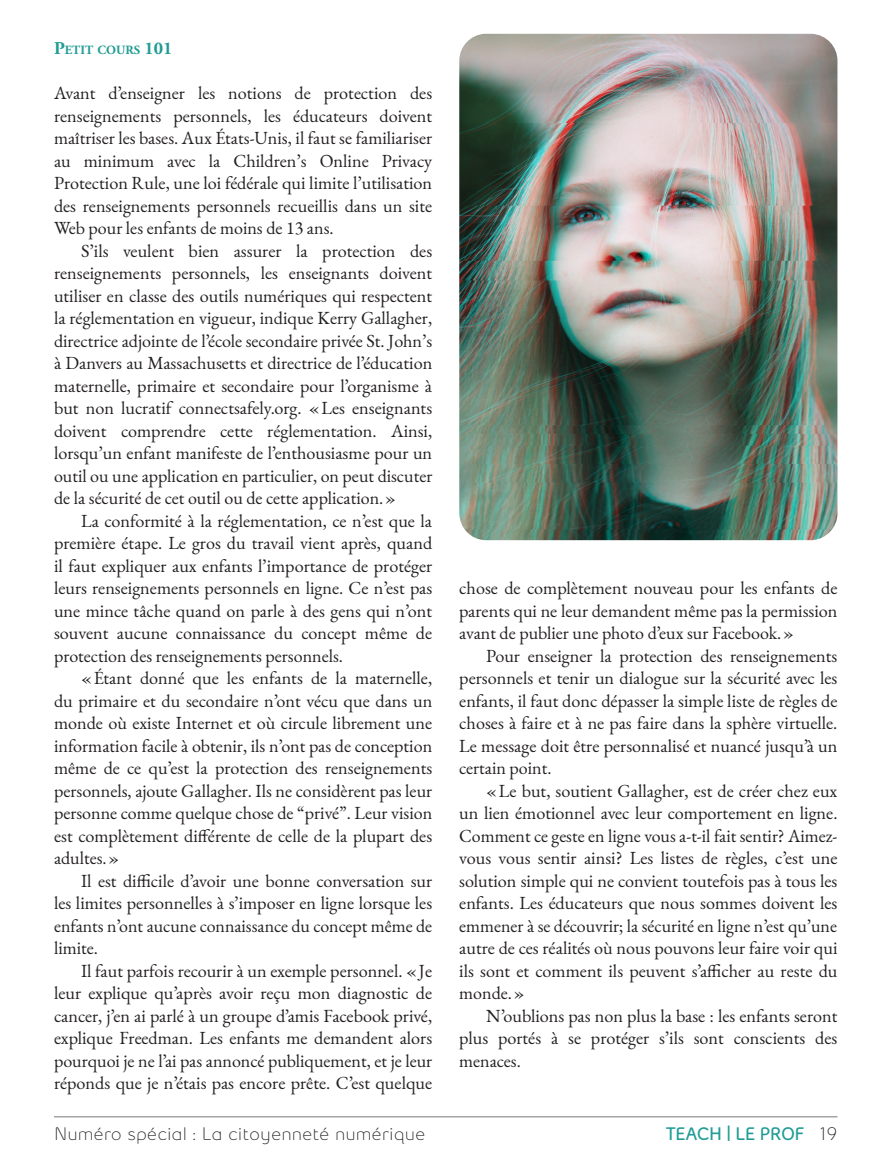
<style>
.page{position:relative;width:878px;height:1175px;background:#fff}
.page>*{position:absolute;margin:0;border:0;box-sizing:border-box;transform-origin:0 0}
.t1{font:18px/22.5px "EB Garamond";color:#231f20;text-align:justify}
.t2{font:18px "Bell Slim";color:#231f20}
.t3{font:800 18px "Bell Slim";color:#209c94}
.t4{font:700 12.6px "Adobe Garamond Pro";color:#209c94}
.s1{font-size:18px}
.s2{font-weight:400;color:#231f20}
</style>
<div class="page">
<img style="left:459px;top:34px;width:378px;height:506px">
<hr style="left:54px;top:1116px;width:783px;height:1px;background:#797776">
<p class="t4" style="left:54px;top:43px;width:120px"><span class="s1">P</span>ETIT COURS <span class="s1">101</span></p>
<p class="t1" style="left:54px;top:82px;width:380px">Avant d’enseigner les notions de protection des renseignements personnels, les éducateurs doivent maîtriser les bases. Aux États-Unis, il faut se familiariser au minimum avec la Children’s Online Privacy Protection Rule, une loi fédérale qui limite l’utilisation des renseignements personnels recueillis dans un site Web pour les enfants de moins de 13 ans.</p>
<p class="t1" style="left:54px;top:239px;width:380px;text-indent:27px">S’ils veulent bien assurer la protection des renseignements personnels, les enseignants doivent utiliser en classe des outils numériques qui respectent la réglementation en vigueur, indique Kerry Gallagher, directrice adjointe de l’école secondaire privée St. John’s à Danvers au Massachusetts et directrice de l’éducation maternelle, primaire et secondaire pour l’organisme à but non lucratif connectsafely.org. « Les enseignants doivent comprendre cette réglementation. Ainsi, lorsqu’un enfant manifeste de l’enthousiasme pour un outil ou une application en particulier, on peut discuter de la sécurité de cet outil ou de cette application. »</p>
<p class="t1" style="left:54px;top:509px;width:380px;text-indent:27px">La conformité à la réglementation, ce n’est que la première étape. Le gros du travail vient après, quand il faut expliquer aux enfants l’importance de protéger leurs renseignements personnels en ligne. Ce n’est pas une mince tâche quand on parle à des gens qui n’ont souvent aucune connaissance du concept même de protection des renseignements personnels.</p>
<p class="t1" style="left:54px;top:667px;width:380px;text-indent:27px">« Étant donné que les enfants de la maternelle, du primaire et du secondaire n’ont vécu que dans un monde où existe Internet et où circule librement une information facile à obtenir, ils n’ont pas de conception même de ce qu’est la protection des renseignements personnels, ajoute Gallagher. Ils ne considèrent pas leur personne comme quelque chose de “privé”. Leur vision est complètement différente de celle de la plupart des adultes. »</p>
<p class="t1" style="left:54px;top:869px;width:380px;text-indent:27px">Il est difficile d’avoir une bonne conversation sur les limites personnelles à s’imposer en ligne lorsque les enfants n’ont aucune connaissance du concept même de limite.</p>
<p class="t1" style="left:54px;top:959px;width:380px;text-indent:27px">Il faut parfois recourir à un exemple personnel. « Je leur explique qu’après avoir reçu mon diagnostic de cancer, j’en ai parlé à un groupe d’amis Facebook privé, explique Freedman. Les enfants me demandent alors pourquoi je ne l’ai pas annoncé publiquement, et je leur réponds que je n’étais pas encore prête. C’est quelque</p>
<p class="t1" style="left:459px;top:577px;width:380px">chose de complètement nouveau pour les enfants de parents qui ne leur demandent même pas la permission avant de publier une photo d’eux sur Facebook. »</p>
<p class="t1" style="left:459px;top:644px;width:380px;text-indent:27px">Pour enseigner la protection des renseignements personnels et tenir un dialogue sur la sécurité avec les enfants, il faut donc dépasser la simple liste de règles de choses à faire et à ne pas faire dans la sphère virtuelle.<br>Le message doit être personnalisé et nuancé jusqu’à un certain point.</p>
<p class="t1" style="left:459px;top:779px;width:380px;text-indent:27px">« Le but, soutient Gallagher, est de créer chez eux un lien émotionnel avec leur comportement en ligne.<br>Comment ce geste en ligne vous a-t-il fait sentir? Aimez&shy;vous vous sentir ainsi? Les listes de règles, c’est une solution simple qui ne convient toutefois pas à tous les enfants. Les éducateurs que nous sommes doivent les emmener à se découvrir; la sécurité en ligne n’est qu’une autre de ces réalités où nous pouvons leur faire voir qui ils sont et comment ils peuvent s’afficher au reste du monde. »</p>
<p class="t1" style="left:459px;top:1004px;width:380px;text-indent:27px">N’oublions pas non plus la base : les enfants seront plus portés à se protéger s’ils sont conscients des menaces.</p>
<p class="t2" style="left:54px;top:1122px;width:373px">Numéro spécial : La citoyenneté numérique</p>
<p class="t3" style="left:666px;top:1122px;width:173px">TEACH | LE PROF <span class="s2">19</span></p>
</div>
